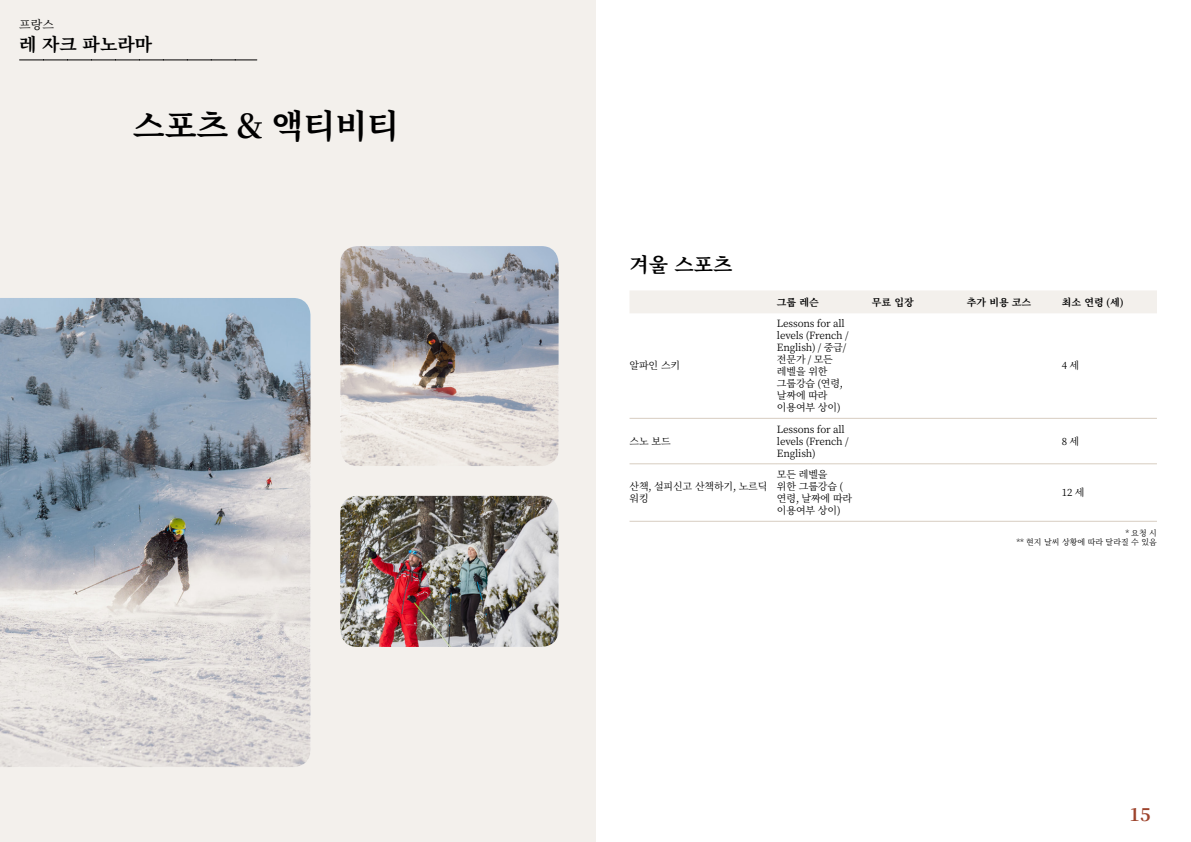
<style>
.page{position:relative;width:1191px;height:842px;background:#fff}
.page>*{position:absolute;margin:0;border:0;box-sizing:border-box;transform-origin:0 0}
.t1{font:700 33px "Noto Serif KR";color:#000}
.t2{font:700 20px "Noto Serif KR";color:#000}
.t3{font:700 18px "Noto Serif KR";color:#000}
.t4{font:700 18px "Noto Serif KR";color:#9d432c}
.t5{font:12px "Noto Serif KR";color:#000}
.t6{font:10px/12px "Noto Serif KR";letter-spacing:-.015em;color:#000}
.t7{font:700 10px "Noto Serif KR";color:#000}
.t8{font:8px/9.6px "Noto Serif KR";color:#000;text-align:right}
</style>
<div class="page">
<div style="left:0;top:0;width:595px;height:842px;background:#f3f0ec"></div>
<img style="left:340px;top:246px;width:218px;height:220px">
<img style="left:0;top:298px;width:310px;height:469px">
<img style="left:340px;top:496px;width:218px;height:151px">
<svg style="left:20px;top:60px;width:237px;height:1px"></svg>
<div style="left:630px;top:290px;width:527px;height:23px;background:#f3f0ec"></div>
<hr style="left:629px;top:418px;width:148px;height:1px;background:#d7cdc1">
<hr style="left:777px;top:418px;width:95px;height:1px;background:#d7cdc1">
<hr style="left:872px;top:418px;width:95px;height:1px;background:#d7cdc1">
<hr style="left:967px;top:418px;width:95px;height:1px;background:#d7cdc1">
<hr style="left:1062px;top:418px;width:95px;height:1px;background:#d7cdc1">
<hr style="left:629px;top:463px;width:148px;height:1px;background:#d7cdc1">
<hr style="left:777px;top:463px;width:95px;height:1px;background:#d7cdc1">
<hr style="left:872px;top:463px;width:95px;height:1px;background:#d7cdc1">
<hr style="left:967px;top:463px;width:95px;height:1px;background:#d7cdc1">
<hr style="left:1062px;top:463px;width:95px;height:1px;background:#d7cdc1">
<hr style="left:629px;top:521px;width:148px;height:1px;background:#d7cdc1">
<hr style="left:777px;top:521px;width:95px;height:1px;background:#d7cdc1">
<hr style="left:872px;top:521px;width:95px;height:1px;background:#d7cdc1">
<hr style="left:967px;top:521px;width:95px;height:1px;background:#d7cdc1">
<hr style="left:1062px;top:521px;width:95px;height:1px;background:#d7cdc1">
<p class="t5" style="left:19px;top:17px;width:36px">프랑스</p>
<h3 class="t3" style="left:19px;top:34px;width:134px">레 자크 파노라마</h3>
<h1 class="t1" style="left:133px;top:107px;width:268px">스포츠 &amp; 액티비티</h1>
<h2 class="t2" style="left:629px;top:254px;width:104px">겨울 스포츠</h2>
<p class="t6" style="left:629px;top:360px;width:52px">알파인 스키</p>
<p class="t6" style="left:629px;top:435px;width:43px">스노 보드</p>
<p class="t7" style="left:777px;top:296px;width:43px">그룹 레슨</p>
<p class="t7" style="left:872px;top:296px;width:43px">무료 입장</p>
<p class="t7" style="left:967px;top:296px;width:66px">추가 비용 코스</p>
<p class="t7" style="left:1062px;top:296px;width:63px">최소 연령 (세)</p>
<p class="t6" style="left:777px;top:318px;width:73px">Lessons for all levels (French /<br>English) / 중급/ 전문가 / 모든 레벨을 위한 그룹강습 (연령, 날짜에 따라 이용여부 상이)</p>
<p class="t6" style="left:1062px;top:360px;width:19px">4 세</p>
<p class="t6" style="left:777px;top:423px;width:73px">Lessons for all levels (French /<br>English)</p>
<p class="t6" style="left:1062px;top:435px;width:19px">8 세</p>
<p class="t6" style="left:629px;top:481px;width:139px">산책, 설피신고 산책하기, 노르딕 워킹</p>
<p class="t6" style="left:777px;top:469px;width:77px">모든 레벨을<br>위한 그룹강습 ( 연령, 날짜에 따라 이용여부 상이)</p>
<p class="t6" style="left:1062px;top:487px;width:24px">12 세</p>
<p class="t8" style="left:1016px;top:528px;width:142px">* 요청 시<br>** 현지 날씨 상황에 따라 달라질 수 있음</p>
<h3 class="t4" style="left:1129px;top:804px;width:23px">15</h3>
</div>
